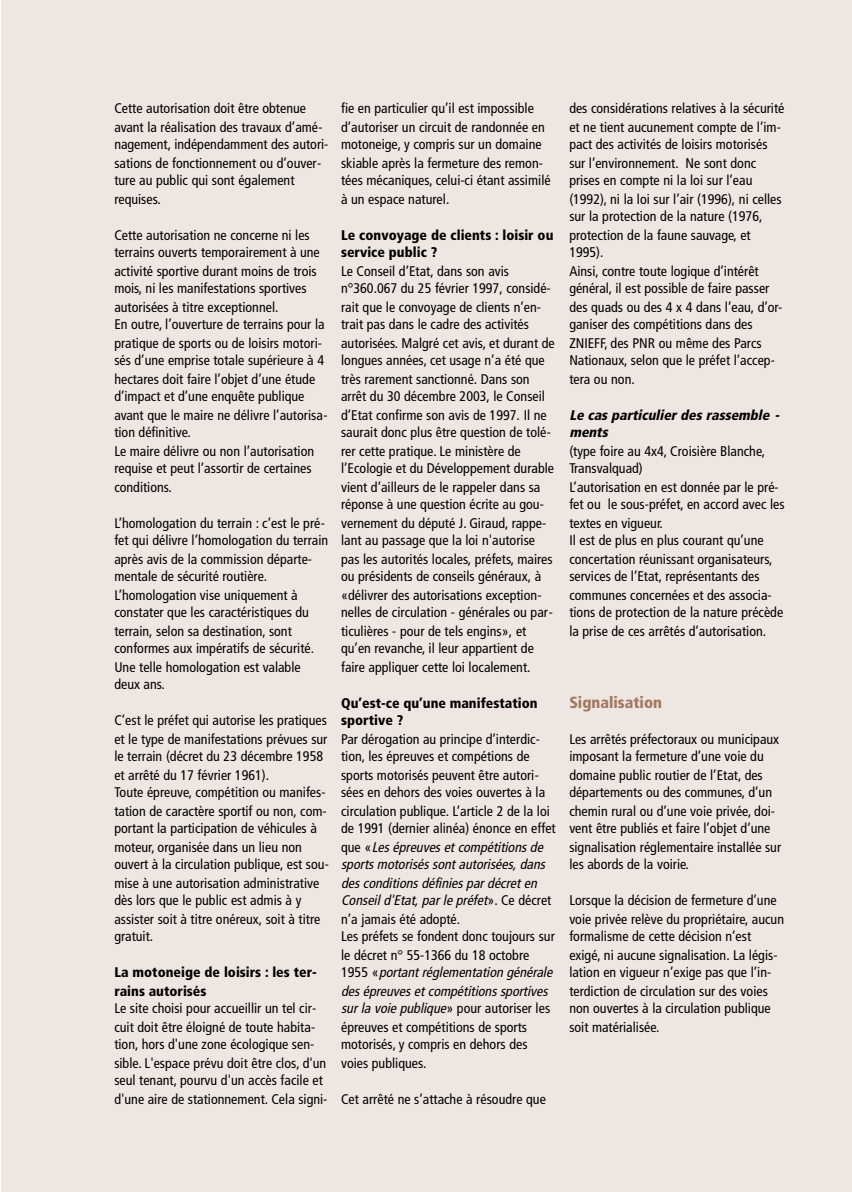
<style>
.page{position:relative;width:852px;height:1192px;background:#fff}
.page>*{position:absolute;margin:0;border:0;box-sizing:border-box;transform-origin:0 0}
.t1{font:900 condensed 16px "Frutiger";color:#a37860}
.t2{font:condensed 14px/18px "Frutiger";color:#000}
.t3{font:900 condensed 14px/17.8px "Frutiger";color:#000}
.t4{font:italic 900 condensed 14px/17.8px "Frutiger";color:#000}
.s1{font-style:italic}
</style>
<div class="page">
<div style="left:1px;top:0;width:850px;height:1192px;background:#ede6e2"></div>
<p class="t2" style="left:114px;top:101px;width:215px">Cette autorisation doit être obtenue avant la réalisation des travaux d’amé&shy;nagement, indépendamment des autori&shy;sations de fonctionnement ou d’ouver&shy;ture au public qui sont également requises.</p>
<p class="t2" style="left:114px;top:227px;width:214px">Cette autorisation ne concerne ni les terrains ouverts temporairement à une activité sportive durant moins de trois mois, ni les manifestations sportives autorisées à titre exceptionnel.<br>En outre, l’ouverture de terrains pour la pratique de sports ou de loisirs motori&shy;sés d’une emprise totale supérieure à 4 hectares doit faire l’objet d’une étude d’impact et d’une enquête publique avant que le maire ne délivre l’autorisa&shy;tion définitive.<br>Le maire délivre ou non l’autorisation requise et peut l’assortir de certaines conditions.</p>
<p class="t2" style="left:114px;top:515px;width:215px">L’homologation du terrain : c’est le pré&shy;fet qui délivre l’homologation du terrain après avis de la commission départe&shy;mentale de sécurité routière.<br>L’homologation vise uniquement à constater que les caractéristiques du terrain, selon sa destination, sont conformes aux impératifs de sécurité.<br>Une telle homologation est valable deux ans.</p>
<p class="t2" style="left:114px;top:713px;width:216px">C’est le préfet qui autorise les pratiques et le type de manifestations prévues sur le terrain (décret du 23 décembre 1958 et arrêté du 17 février 1961).<br>Toute épreuve, compétition ou manifes&shy;tation de caractère sportif ou non, com&shy;portant la participation de véhicules à moteur, organisée dans un lieu non ouvert à la circulation publique, est sou&shy;mise à une autorisation administrative dès lors que le public est admis à y assister soit à titre onéreux, soit à titre gratuit.</p>
<p class="t3" style="left:114px;top:964px;width:204px">La motoneige de loisirs : les ter&shy;rains autorisés</p>
<p class="t2" style="left:114px;top:1001px;width:214px">Le site choisi pour accueillir un tel cir&shy;cuit doit être éloigné de toute habita&shy;tion, hors d'une zone écologique sen&shy;sible. L'espace prévu doit être clos, d'un seul tenant, pourvu d'un accès facile et d'une aire de stationnement. Cela signi-</p>
<p class="t2" style="left:341px;top:101px;width:211px">fie en particulier qu’il est impossible d’autoriser un circuit de randonnée en motoneige, y compris sur un domaine skiable après la fermeture des remon&shy;tées mécaniques, celui-ci étant assimilé à un espace naturel.</p>
<p class="t3" style="left:341px;top:227px;width:214px">Le convoyage de clients : loisir ou service public ?</p>
<p class="t2" style="left:341px;top:263px;width:215px">Le Conseil d’Etat, dans son avis n°360.067 du 25 février 1997, considé&shy;rait que le convoyage de clients n’en&shy;trait pas dans le cadre des activités autorisées. Malgré cet avis, et durant de longues années, cet usage n’a été que très rarement sanctionné. Dans son arrêt du 30 décembre 2003, le Conseil d’Etat confirme son avis de 1997. Il ne saurait donc plus être question de tolé&shy;rer cette pratique. Le ministère de l’Ecologie et du Développement durable vient d’ailleurs de le rappeler dans sa réponse à une question écrite au gou&shy;vernement du député J. Giraud, rappe&shy;lant au passage que la loi n'autorise pas les autorités locales, préfets, maires ou présidents de conseils généraux, à «délivrer des autorisations exception&shy;nelles de circulation - générales ou par&shy;ticulières - pour de tels engins», et qu’en revanche, il leur appartient de faire appliquer cette loi localement.</p>
<p class="t3" style="left:341px;top:695px;width:198px">Qu’est-ce qu’une manifestation sportive ?</p>
<p class="t2" style="left:341px;top:731px;width:216px">Par dérogation au principe d’interdic&shy;tion, les épreuves et compétions de sports motorisés peuvent être autori&shy;sées en dehors des voies ouvertes à la circulation publique. L’article 2 de la loi de 1991 (dernier alinéa) énonce en effet q u e « <span class="s1">Lesépreuvesetcompétitionsde sportsmotoriséssontautorisées,dans desconditionsdéfiniespardécreten Conseild'Etat,parle préfet</span>» . C e d é c r e t n’a jamais été adopté.<br>Les préfets se fondent donc toujours sur le décret n° 55-1366 du 18 octobre<br>1 9 5 5 « <span class="s1">portantréglementation générale desépreuvesetcompétitionssportives surla voie publique</span>» p o u r a u to r i s e r l e s épreuves et compétitions de sports motorisés, y compris en dehors des voies publiques.</p>
<p class="t2" style="left:341px;top:1091px;width:206px">Cet arrêté ne s’attache à résoudre que</p>
<p class="t2" style="left:569px;top:101px;width:216px">des considérations relatives à la sécurité et ne tient aucunement compte de l’im&shy;pact des activités de loisirs motorisés sur l’environnement. Ne sont donc prises en compte ni la loi sur l’eau (1992), ni la loi sur l’air (1996), ni celles sur la protection de la nature (1976, protection de la faune sauvage, et 1995).<br>Ainsi, contre toute logique d’intérêt général, il est possible de faire passer des quads ou des 4 x 4 dans l’eau, d’or&shy;ganiser des compétitions dans des ZNIEFF, des PNR ou même des Parcs Nationaux, selon que le préfet l’accep&shy;tera ou non.</p>
<p class="t4" style="left:569px;top:407px;width:214px">Le cas particulier des rassemble - ments</p>
<p class="t2" style="left:569px;top:443px;width:217px">(type foire au 4x4, Croisière Blanche, Transvalquad)<br>L’autorisation en est donnée par le pré&shy;fet ou le sous-préfet, en accord avec les textes en vigueur.<br>Il est de plus en plus courant qu’une concertation réunissant organisateurs, services de l’Etat, représentants des communes concernées et des associa&shy;tions de protection de la nature précède la prise de ces arrêtés d’autorisation.</p>
<p class="t1" style="left:569px;top:696px;width:94px">Signalisation</p>
<p class="t2" style="left:569px;top:731px;width:213px">Les arrêtés préfectoraux ou municipaux imposant la fermeture d’une voie du domaine public routier de l’Etat, des départements ou des communes, d’un chemin rural ou d’une voie privée, doi&shy;vent être publiés et faire l’objet d’une signalisation réglementaire installée sur les abords de la voirie.</p>
<p class="t2" style="left:569px;top:893px;width:216px">Lorsque la décision de fermeture d’une voie privée relève du propriétaire, aucun formalisme de cette décision n’est exigé, ni aucune signalisation. La légis&shy;lation en vigueur n’exige pas que l’in&shy;terdiction de circulation sur des voies non ouvertes à la circulation publique soit matérialisée.</p>
</div>
